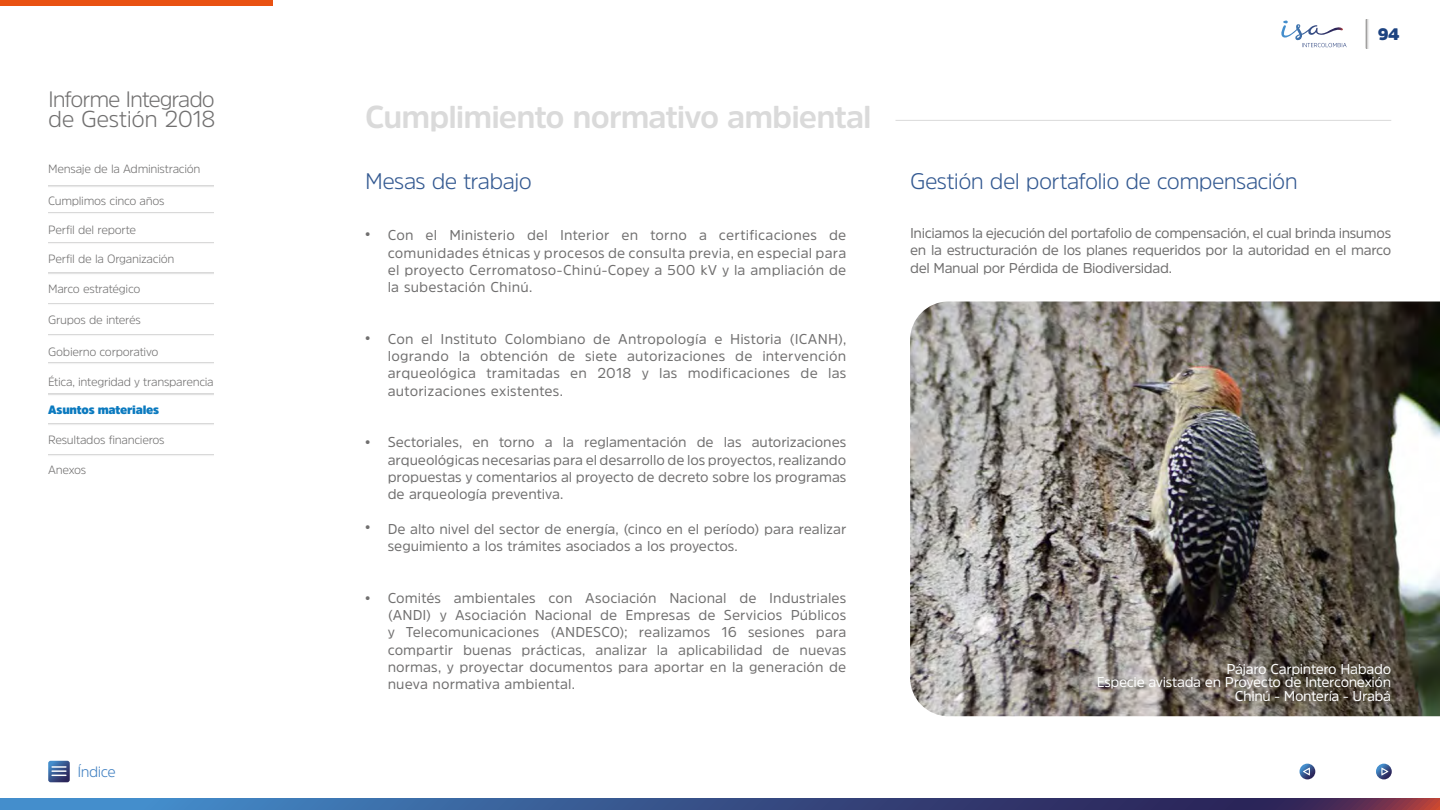
<style>
.page{position:relative;width:1440px;height:810px;background:#fff}
.page>*{position:absolute;margin:0;border:0;box-sizing:border-box;transform-origin:0 0}
.t1{font:700 31.5px "Amsi Pro";letter-spacing:-.03em;color:#dadada}
.t2{font:300 23.02px "Amsi Pro";letter-spacing:-.02em;color:#717070}
.t3{font:300 22.5px "Amsi Pro";letter-spacing:-.03em;color:#335991}
.t4{font:300 22.27px "Amsi Pro";letter-spacing:-.05em;color:#717070}
.t5{font:900 16.5px "Amsi Pro";color:#1d4381}
.t6{font:300 15px "Amsi Pro";letter-spacing:-.035em;color:#3f7fc1}
.t7{font:14.25px/17.2px "Amsi Pro";letter-spacing:-.005em;color:#706f6f;text-align:justify}
.t8{font:14.25px/13.5px "Amsi Pro";letter-spacing:-.025em;color:#fff;text-align:right}
.t9{font:300 12px "Amsi Pro";letter-spacing:-.025em;color:#717070}
.t10{font:900 12px "Amsi Pro";letter-spacing:-.02em;color:#0b7abf}
</style>
<div class="page">
<svg style="left:0;top:799px;width:1440px;height:11px;background:#3d548a"></svg>
<svg style="left:1367px;top:20px;width:2px;height:28px"></svg>
<svg style="left:1366px;top:20px;width:1px;height:28px"></svg>
<svg style="left:1281px;top:21px;width:66px;height:26px"></svg>
<div style="left:0;top:0;width:273px;height:6px;background:#e95212"></div>
<svg style="left:49px;top:212px;width:165px;height:1px"></svg>
<svg style="left:49px;top:186px;width:165px;height:1px"></svg>
<svg style="left:49px;top:242px;width:165px;height:1px"></svg>
<svg style="left:49px;top:334px;width:165px;height:1px"></svg>
<svg style="left:49px;top:394px;width:165px;height:1px"></svg>
<svg style="left:49px;top:454px;width:165px;height:2px"></svg>
<svg style="left:49px;top:362px;width:165px;height:2px"></svg>
<svg style="left:49px;top:424px;width:165px;height:1px"></svg>
<svg style="left:49px;top:303px;width:165px;height:1px"></svg>
<svg style="left:49px;top:273px;width:165px;height:1px"></svg>
<svg style="left:48px;top:761px;width:22px;height:21px"></svg>
<svg style="left:1376px;top:764px;width:16px;height:15px"></svg>
<svg style="left:1381px;top:767px;width:7px;height:9px"></svg>
<svg style="left:1300px;top:764px;width:15px;height:15px"></svg>
<svg style="left:1303px;top:767px;width:7px;height:9px"></svg>
<img style="left:910px;top:302px;width:530px;height:414px">
<hr style="left:896px;top:120px;width:495px;height:1px;background:#dadada">
<h3 class="t4" style="left:48px;top:83px;width:168px">Informe Integrado</h3>
<h2 class="t2" style="left:48px;top:103px;width:169px">de Gestión 2018</h2>
<p class="t9" style="left:48px;top:161px;width:154px">Mensaje de la Administración</p>
<p class="t9" style="left:48px;top:192px;width:118px">Cumplimos cinco años</p>
<p class="t9" style="left:48px;top:222px;width:90px">Perfil del reporte</p>
<p class="t9" style="left:48px;top:251px;width:128px">Perfil de la Organización</p>
<p class="t9" style="left:48px;top:280px;width:94px">Marco estratégico</p>
<p class="t9" style="left:48px;top:312px;width:94px">Grupos de interés</p>
<p class="t9" style="left:48px;top:343px;width:112px">Gobierno corporativo</p>
<p class="t9" style="left:48px;top:373px;width:167px">Ética, integridad y transparencia</p>
<p class="t10" style="left:48px;top:402px;width:113px">Asuntos materiales</p>
<p class="t9" style="left:48px;top:432px;width:118px">Resultados financieros</p>
<p class="t9" style="left:48px;top:462px;width:40px">Anexos</p>
<p class="t6" style="left:77px;top:761px;width:40px">Índice</p>
<h1 class="t1" style="left:365px;top:95px;width:508px">Cumplimiento normativo ambiental</h1>
<h3 class="t3" style="left:365px;top:165px;width:168px">Mesas de trabajo</h3>
<p class="t7" style="left:388px;top:226px;width:460px">Con el Ministerio del Interior en torno a certificaciones de comunidades étnicas y procesos de consulta previa, en especial para el proyecto Cerromatoso-Chinú-Copey a 500 kV y la ampliación de la subestación Chinú.</p>
<p class="t7" style="left:365px;top:224px;width:7px">•</p>
<p class="t7" style="left:365px;top:328px;width:7px">•</p>
<p class="t7" style="left:365px;top:432px;width:7px">•</p>
<p class="t7" style="left:365px;top:517px;width:7px">•</p>
<p class="t7" style="left:365px;top:588px;width:7px">•</p>
<p class="t7" style="left:388px;top:330px;width:460px">Con el Instituto Colombiano de Antropología e Historia (ICANH), logrando la obtención de siete autorizaciones de intervención arqueológica tramitadas en 2018 y las modificaciones de las autorizaciones existentes.</p>
<p class="t7" style="left:388px;top:434px;width:460px">Sectoriales, en torno a la reglamentación de las autorizaciones arqueológicas necesarias para el desarrollo de los proyectos, realizando propuestas y comentarios al proyecto de decreto sobre los programas de arqueología preventiva.</p>
<p class="t7" style="left:388px;top:520px;width:460px">De alto nivel del sector de energía, (cinco en el período) para realizar seguimiento a los trámites asociados a los proyectos.</p>
<p class="t7" style="left:388px;top:589px;width:460px">Comités ambientales con Asociación Nacional de Industriales (ANDI) y Asociación Nacional de Empresas de Servicios Públicos y Telecomunicaciones (ANDESCO); realizamos 16 sesiones para compartir buenas prácticas, analizar la aplicabilidad de nuevas normas, y proyectar documentos para aportar en la generación de nueva normativa ambiental.</p>
<p class="t5" style="left:1378px;top:23px;width:23px">94</p>
<h3 class="t3" style="left:910px;top:165px;width:389px">Gestión del portafolio de compensación</h3>
<p class="t7" style="left:910px;top:224px;width:483px">Iniciamos la ejecución del portafolio de compensación, el cual brinda insumos en la estructuración de los planes requeridos por la autoridad en el marco del Manual por Pérdida de Biodiversidad.</p>
<p class="t8" style="left:1097px;top:662px;width:296px">Pájaro Carpintero Habado<br>Especie avistada en Proyecto de Interconexión<br>Chinú - Montería - Urabá</p>
</div>
